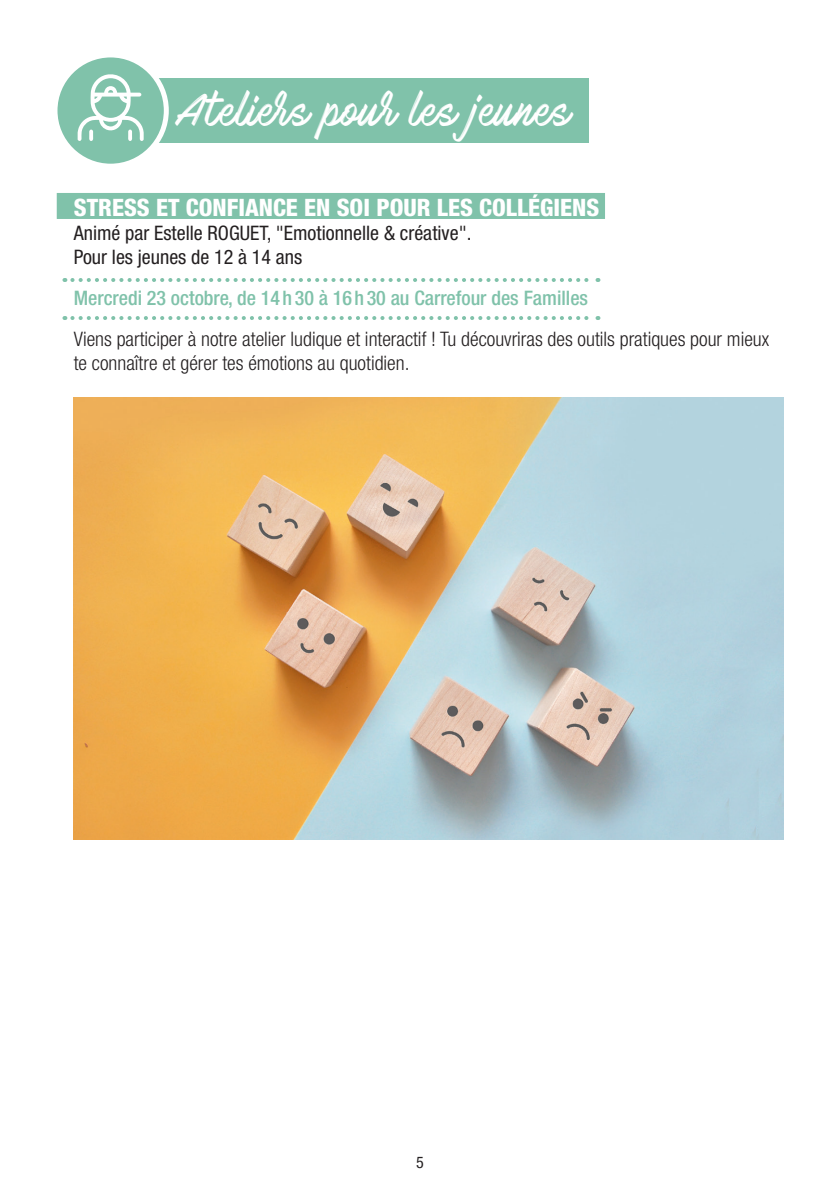
<style>
.page{position:relative;width:840px;height:1191px;background:#fff}
.page>*{position:absolute;margin:0;border:0;box-sizing:border-box;transform-origin:0 0}
.t1{font:40px "Mark My Words";letter-spacing:.02em;color:#fff}
.t2{font:800 condensed 24px "Helvetica Neue LT Pro";color:#fff}
.t3{font:300 condensed 20px/24px "Helvetica Neue LT Pro";color:#231f20}
.t4{font:condensed 20px/24px "Helvetica Neue LT Pro";color:#231f20}
.t5{font:500 condensed 20px "Helvetica Neue LT Pro";color:#80c2aa}
.t6{font:condensed 16px "Helvetica Neue LT Pro";color:#231f20}
</style>
<div class="page">
<div style="left:57px;top:193px;width:547px;height:26px;background:#80c2aa"></div>
<svg style="left:72px;top:278px;width:526px;height:4px"></svg>
<svg style="left:72px;top:316px;width:526px;height:4px"></svg>
<div style="left:103px;top:79px;width:485px;height:64px;background:#80c2aa"></div>
<div style="left:55px;top:55px;width:111px;height:111px;background:#80c2aa;border-radius:50%"></div>
<svg style="left:78px;top:74px;width:66px;height:67px"></svg>
<div style="left:52px;top:52px;width:117px;height:117px;border:5px solid #fff;border-radius:50%"></div>
<img style="left:74px;top:397px;width:708px;height:442px">
<h1 class="t1" style="left:178px;top:88px;width:394px">Ateliers pour les jeunes</h1>
<p class="t2" style="left:74px;top:192px;width:527px">STRESS ET CONFIANCE EN SOI POUR LES COLLÉGIENS</p>
<p class="t4" style="left:74px;top:220px;width:399px">Animé par Estelle ROGUET, "Emotionnelle &amp; créative".<br>Pour les jeunes de 12 à 14 ans</p>
<p class="t5" style="left:74px;top:286px;width:515px">Mercredi 23 octobre, de 14 h 30 à 16 h 30 au Carrefour des Familles</p>
<p class="t3" style="left:74px;top:326px;width:696px">Viens participer à notre atelier ludique et interactif ! Tu découvriras des outils pratiques pour mieux te connaître et gérer tes émotions au quotidien.</p>
<p class="t6" style="left:416px;top:1153px;width:9px">5</p>
</div>
